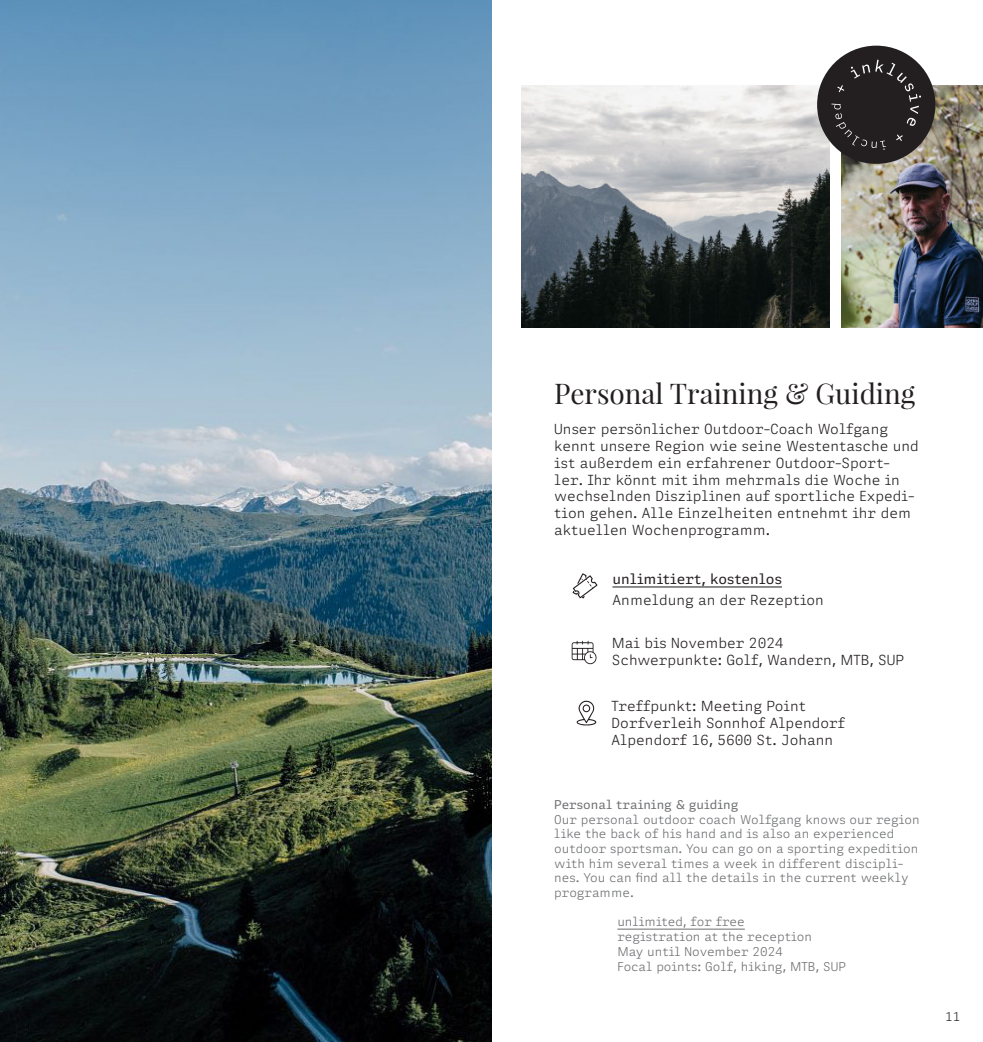
<style>
.page{position:relative;width:983px;height:1042px;background:#fff}
.page>*{position:absolute;margin:0;border:0;box-sizing:border-box;transform-origin:0 0}
.t1{font:28px "Playfair Display";color:#231f20}
.t2{font:300 14px/16.8px "Adelle Mono Flex";color:#231f20}
.t3{font:14px "Adelle Mono Flex";color:#231f20}
.t4{font:300 12.25px/14.7px "Adelle Mono Flex";color:#6d6e71}
.t5{font:12.25px "Adelle Mono Flex";color:#6d6e71}
.t6{font:300 12.25px "Adelle Mono Flex";color:#231f20}
</style>
<div class="page">
<img style="left:521px;top:86px;width:307px;height:241px">
<img style="left:841px;top:86px;width:141px;height:241px">
<div style="left:816px;top:46px;width:119px;height:118px;background:#231f20;border-radius:50%"></div>
<svg style="left:831px;top:60px;width:89px;height:90px"></svg>
<img style="left:0;top:0;width:491px;height:1042px">
<hr style="left:617px;top:928px;width:127px;height:1px;background:#6d6e71">
<hr style="left:612px;top:586px;width:169px;height:1px;background:#231f20">
<svg style="left:572px;top:573px;width:25px;height:25px"></svg>
<svg style="left:571px;top:641px;width:25px;height:24px"></svg>
<svg style="left:576px;top:700px;width:20px;height:25px"></svg>
<h1 class="t1" style="left:554px;top:382px;width:362px">Personal Training &amp; Guiding</h1>
<p class="t2" style="left:554px;top:421px;width:366px">Unser persönlicher Outdoor-Coach Wolfgang kennt unsere Region wie seine Westentasche und ist außerdem ein erfahrener Outdoor-Sport&shy;ler. Ihr könnt mit ihm mehrmals die Woche in wechselnden Disziplinen auf sportliche Expedi&shy;tion gehen. Alle Einzelheiten entnehmt ihr dem aktuellen Wochenprogramm.</p>
<p class="t3" style="left:612px;top:571px;width:171px">unlimitiert, kostenlos</p>
<p class="t2" style="left:612px;top:591px;width:213px">Anmeldung an der Rezeption</p>
<p class="t2" style="left:611px;top:634px;width:294px">Mai bis November 2024<br>Schwerpunkte: Golf, Wandern, MTB, SUP</p>
<p class="t2" style="left:611px;top:698px;width:235px">Treffpunkt: Meeting Point<br>Dorfverleih Sonnhof Alpendorf<br>Alpendorf 16, 5600 St. Johann</p>
<p class="t5" style="left:554px;top:797px;width:185px">Personal training &amp; guiding</p>
<p class="t4" style="left:554px;top:812px;width:367px">Our personal outdoor coach Wolfgang knows our region like the back of his hand and is also an experienced outdoor sportsman. You can go on a sporting expedition with him several times a week in different discipli&shy;nes. You can find all the details in the current weekly programme.</p>
<p class="t4" style="left:617px;top:915px;width:230px">unlimited, for free<br>registration at the reception<br>May until November 2024<br>Focal points: Golf, hiking, MTB, SUP</p>
<p class="t6" style="left:944px;top:1010px;width:17px">11</p>
</div>
